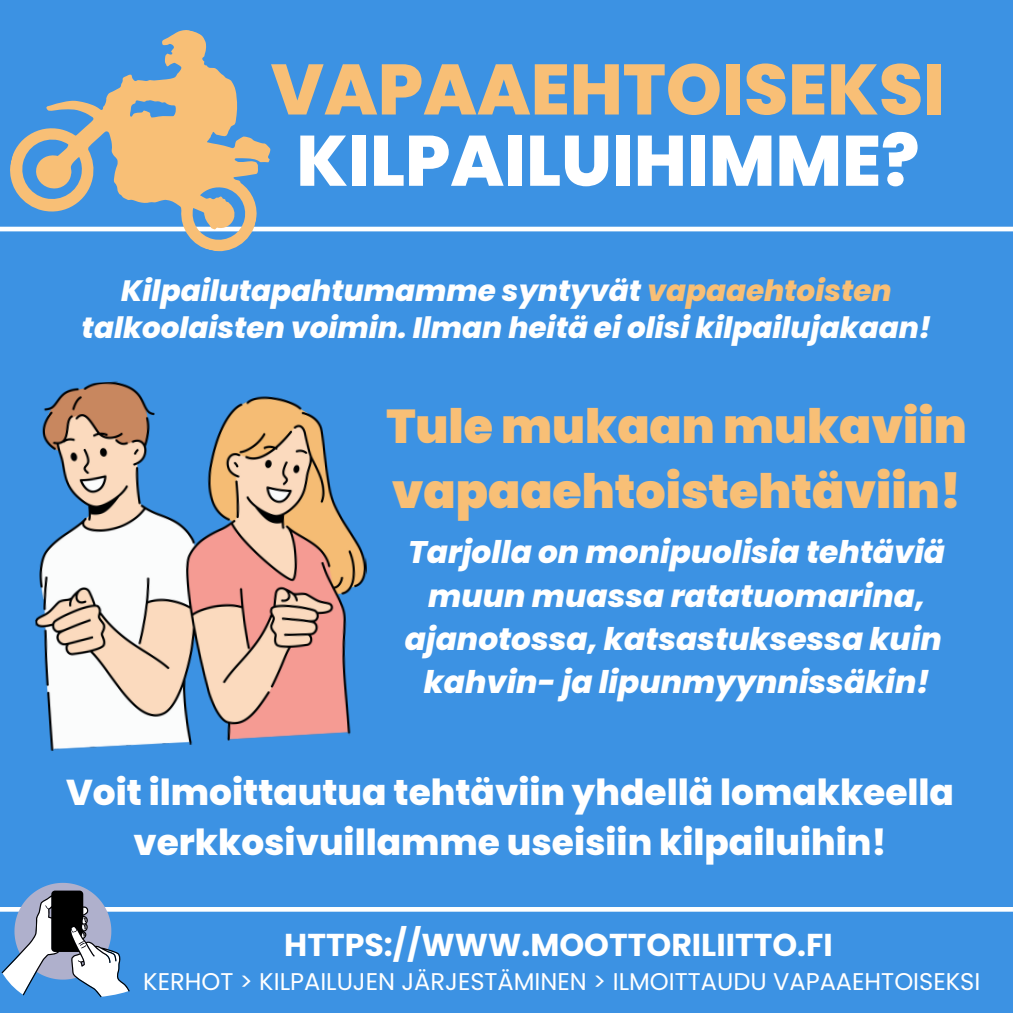
<style>
.page{position:relative;width:1013px;height:1013px;background:#fff}
.page>*{position:absolute;margin:0;border:0;box-sizing:border-box;transform-origin:0 0}
.t1{font:800 71.25px "Poppins";color:#f8bf76}
.t2{font:800 71.25px "Poppins";color:#fff}
.t3{font:900 47.38px/65.6px "Poppins";color:#f8bf76}
.t4{font:800 35.88px/49.8px "Poppins";color:#fff;text-align:center}
.t5{font:700 31.62px "Poppins";color:#fff}
.t6{font:italic 800 31.12px/43.1px "Poppins";color:#fff;text-align:center}
.t7{font:italic 800 29.38px/37.5px "Poppins";color:#fff;text-align:center}
.t8{font:24.12px "Poppins";color:#fff}
.s1{color:#f8bf76}
</style>
<div class="page">
<div style="left:0;top:0;width:1012px;height:1012px;background:#3c92e3"></div>
<hr style="left:0;top:227px;width:1012px;height:4px;background:#fff">
<hr style="left:0;top:907px;width:1012px;height:4px;background:#fff">
<svg style="left:2px;top:882px;width:128px;height:115px"></svg>
<img style="left:35px;top:381px;width:332px;height:370px">
<svg style="left:2px;top:30px;width:292px;height:222px"></svg>
<h1 class="t1" style="left:271px;top:40px;width:676px">VAPAAEHTOISEKSI</h1>
<h1 class="t2" style="left:296px;top:111px;width:624px">KILPAILUIHIMME?</h1>
<p class="t7" style="left:82px;top:272px;width:851px">Kilpailutapahtumamme syntyvät <span class="s1">vapaaehtoisten </span>talkoolaisten voimin. Ilman heitä ei olisi kilpailujakaan!</p>
<h2 class="t3" style="left:386px;top:393px;width:582px">Tule mukaan mukaviin vapaaehtoistehtäviin!</h2>
<p class="t6" style="left:405px;top:531px;width:541px">Tarjolla on monipuolisia tehtäviä muun muassa ratatuomarina, ajanotossa, katsastuksessa kuin kahvin- ja lipunmyynnissäkin!</p>
<p class="t4" style="left:66px;top:767px;width:889px">Voit ilmoittautua tehtäviin yhdellä lomakkeella verkkosivuillamme useisiin kilpailuihin!</p>
<p class="t5" style="left:284px;top:922px;width:550px">HTTPS://WWW.MOOTTORILIITTO.FI</p>
<p class="t8" style="left:143px;top:964px;width:838px">KERHOT &gt; KILPAILUJEN JÄRJESTÄMINEN &gt; ILMOITTAUDU VAPAAEHTOISEKSI</p>
</div>
